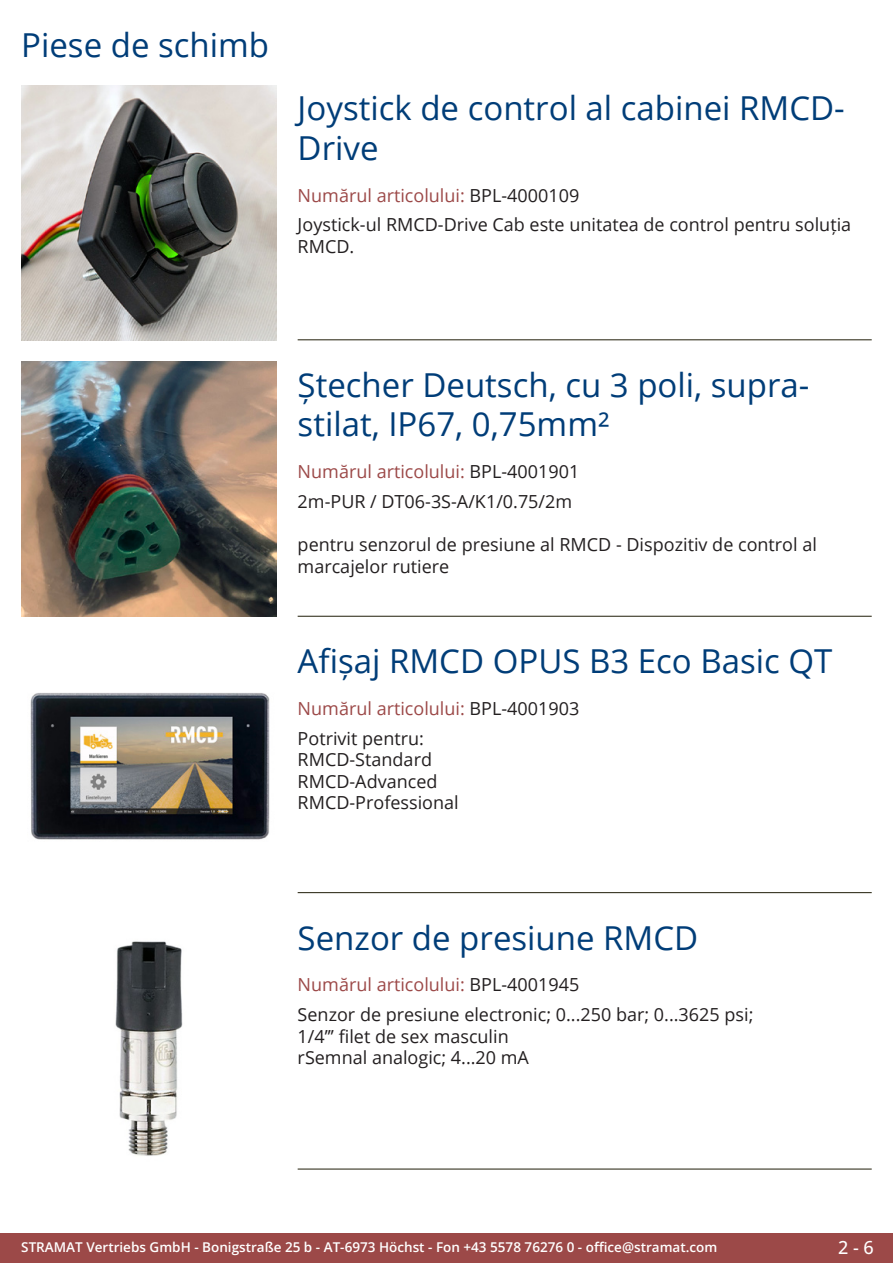
<style>
.page{position:relative;width:893px;height:1263px;background:#fff}
.page>*{position:absolute;margin:0;border:0;box-sizing:border-box;transform-origin:0 0}
.Produkttitel{font:33px/39.6px "Open Sans";color:#003d78}
.RastTitel{font:33px "Open Sans";color:#003d78}
.Beschreibung_Text{font:18px/21.6px "Open Sans";color:#231f20}
.TechDaten_Überschrif{font:18px "Open Sans";color:#9c4948}
.t1{font:500 18px "Open Sans";color:#fff}
.t2{font:600 13.5px "Open Sans";color:#fff}
.s1{color:#231f20}
</style>
<div class="page">
<div style="left:0;top:1233px;width:893px;height:30px;background:#9c4948"></div>
<hr style="left:298px;top:340px;width:574px;height:1px;background:#201d08">
<hr style="left:298px;top:616px;width:574px;height:1px;background:#201d08">
<hr style="left:298px;top:892px;width:574px;height:1px;background:#201d08">
<hr style="left:298px;top:1169px;width:574px;height:1px;background:#201d08">
<img style="left:21px;top:85px;width:255px;height:255px">
<img style="left:21px;top:361px;width:255px;height:256px">
<img style="left:30px;top:693px;width:240px;height:147px">
<img style="left:115px;top:941px;width:68px;height:215px">
<p class="RastTitel" style="left:21px;top:22px;width:249px">Piese de schimb</p>
<p class="Produkttitel" style="left:298px;top:88px;width:549px">Joystick de control al cabinei RMCD-<br>Drive</p>
<p class="TechDaten_Überschrif" style="left:298px;top:183px;width:283px">Numărul articolului: <span class="s1">BPL-4000109</span></p>
<p class="Beschreibung_Text" style="left:298px;top:214px;width:555px">Joystick-ul RMCD-Drive Cab este unitatea de control pentru soluția<br>RMCD.</p>
<p class="Produkttitel" style="left:298px;top:364px;width:511px">Ștecher Deutsch, cu 3 poli, supra&shy;stilat, IP67, 0,75mm²</p>
<p class="TechDaten_Überschrif" style="left:298px;top:459px;width:283px">Numărul articolului: <span class="s1">BPL-4001901</span></p>
<p class="Beschreibung_Text" style="left:298px;top:490px;width:276px">2m-PUR / DT06-3S-A/K1/0.75/2m</p>
<p class="Beschreibung_Text" style="left:298px;top:533px;width:521px">pentru senzorul de presiune al RMCD - Dispozitiv de control al marcajelor rutiere</p>
<p class="Produkttitel" style="left:298px;top:640px;width:536px">Afișaj RMCD OPUS B3 Eco Basic QT</p>
<p class="TechDaten_Überschrif" style="left:298px;top:696px;width:283px">Numărul articolului: <span class="s1">BPL-4001903</span></p>
<p class="Beschreibung_Text" style="left:298px;top:727px;width:163px">Potrivit pentru:<br>RMCD-Standard<br>RMCD-Advanced<br>RMCD-Professional</p>
<p class="Produkttitel" style="left:298px;top:917px;width:402px">Senzor de presiune RMCD</p>
<p class="TechDaten_Überschrif" style="left:298px;top:972px;width:283px">Numărul articolului: <span class="s1">BPL-4001945</span></p>
<p class="Beschreibung_Text" style="left:298px;top:1003px;width:457px">Senzor de presiune electronic; 0...250 bar; 0...3625 psi;<br>1/4’’’ filet de sex masculin<br>rSemnal analogic; 4...20 mA</p>
<p class="t2" style="left:21px;top:1238px;width:698px">STRAMAT Vertriebs GmbH - Bonigstraße 25 b - AT-6973 Höchst - Fon +43 5578 76276 0 - office@stramat.com</p>
<p class="t1" style="left:838px;top:1234px;width:37px">2 - 6</p>
</div>
